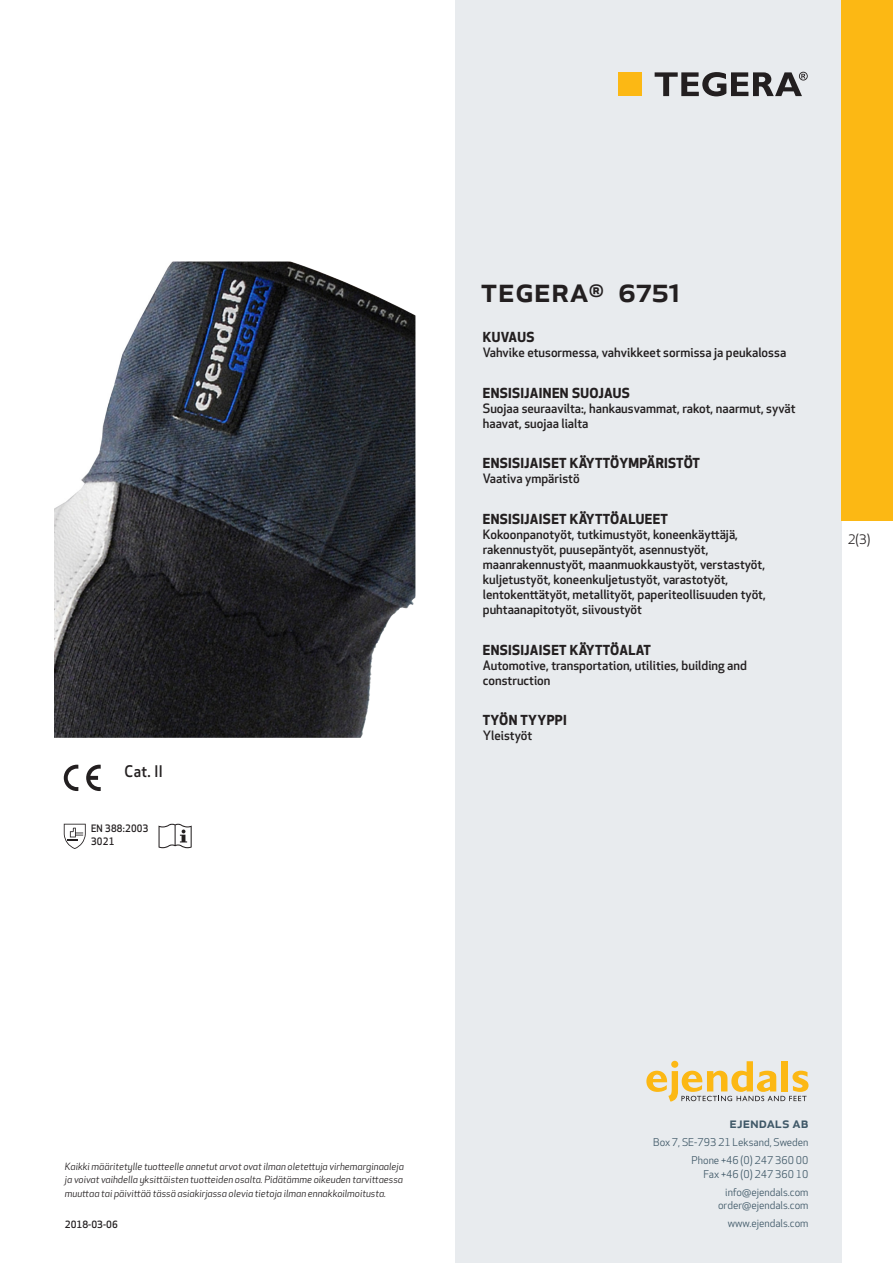
<style>
.page{position:relative;width:893px;height:1263px;background:#fff}
.page>*{position:absolute;margin:0;border:0;box-sizing:border-box;transform-origin:0 0}
.prodname{font:500 34.5px "Apex New";color:#231f20}
.Artikel{font:500 15.6px "Apex New";color:#231f20;scale:.95 1}
.t1{font:500 15px "Apex New";color:#405968}
.Funktion_body{font:700 13.5px "Apex New";letter-spacing:.025em;color:#231f20}
.t2{font:12.75px "Apex New";color:#231f20}
.Funktion_body-2{font:500 12.6px/15px "Apex New";color:#231f20}
.t3{font:10.5px/18px "Apex New";color:#405968;text-align:right}
.Artikel-2{font:500 10.05px/13.2px "Apex New";letter-spacing:.025em;color:#231f20;scale:.95 1}
.t4{font:italic 9.75px/13.5px "Apex New";color:#231f20;text-align:justify}
.Sidfot_datum{font:500 9.75px "Apex New";color:#231f20}
</style>
<div class="page">
<div style="left:455px;top:0;width:387px;height:1263px;background:#e8ebee"></div>
<svg style="left:646px;top:1061px;width:162px;height:40px"></svg>
<div style="left:842px;top:0;width:51px;height:520px;background:#fcb814"></div>
<div style="left:618px;top:72px;width:24px;height:24px;background:#fcb814"></div>
<svg style="left:655px;top:72px;width:153px;height:24px"></svg>
<svg style="left:86px;top:765px;width:15px;height:26px"></svg>
<svg style="left:64px;top:765px;width:14px;height:26px"></svg>
<svg style="left:64px;top:824px;width:22px;height:25px"></svg>
<svg style="left:159px;top:824px;width:33px;height:24px"></svg>
<img style="left:54px;top:261px;width:362px;height:477px">
<p class="Artikel" style="left:125px;top:761px;width:42px">Cat. II</p>
<p class="Artikel-2" style="left:91px;top:821px;width:62px">EN 388:2003<br>3021</p>
<p class="prodname" style="left:480px;top:266px;width:202px">TEGERA<sup>®</sup> 6751</p>
<p class="Funktion_body" style="left:483px;top:327px;width:53px">KUVAUS</p>
<p class="Funktion_body-2" style="left:483px;top:345px;width:305px">Vahvike etusormessa, vahvikkeet sormissa ja peukalossa</p>
<p class="Funktion_body" style="left:483px;top:383px;width:149px">ENSISIJAINEN SUOJAUS</p>
<p class="Funktion_body-2" style="left:483px;top:400px;width:314px">Suojaa seuraavilta:, hankausvammat, rakot, naarmut, syvät haavat, suojaa lialta</p>
<p class="Funktion_body" style="left:483px;top:453px;width:219px">ENSISIJAISET KÄYTTÖYMPÄRISTÖT</p>
<p class="Funktion_body-2" style="left:483px;top:471px;width:98px">Vaativa ympäristö</p>
<p class="Funktion_body" style="left:483px;top:509px;width:187px">ENSISIJAISET KÄYTTÖALUEET</p>
<p class="Funktion_body-2" style="left:483px;top:526px;width:284px">Kokoonpanotyöt, tutkimustyöt, koneenkäyttäjä, rakennustyöt, puusepäntyöt, asennustyöt, maanrakennustyöt, maanmuokkaustyöt, verstastyöt, kuljetustyöt, koneenkuljetustyöt, varastotyöt, lentokenttätyöt, metallityöt, paperiteollisuuden työt, puhtaanapitotyöt, siivoustyöt</p>
<p class="Funktion_body" style="left:483px;top:640px;width:170px">ENSISIJAISET KÄYTTÖALAT</p>
<p class="Funktion_body-2" style="left:483px;top:657px;width:266px">Automotive, transportation, utilities, building and construction</p>
<p class="Funktion_body" style="left:483px;top:710px;width:85px">TYÖN TYYPPI</p>
<p class="Funktion_body-2" style="left:483px;top:728px;width:51px">Yleistyöt</p>
<p class="t2" style="left:848px;top:531px;width:24px">2(3)</p>
<p class="t4" style="left:65px;top:1159px;width:340px">Kaikki määritetylle tuotteelle annetut arvot ovat ilman oletettuja virhemarginaaleja ja voivat vaihdella yksittäisten tuotteiden osalta. Pidätämme oikeuden tarvittaessa muuttaa tai päivittää tässä asiakirjassa olevia tietoja ilman ennakkoilmoitusta.</p>
<p class="Sidfot_datum" style="left:65px;top:1218px;width:54px">2018-03-06</p>
<p class="t1" style="left:729px;top:1113px;width:80px">ejendals ab</p>
<p class="t3" style="left:653px;top:1133px;width:157px">Box 7, SE-793 21 Leksand, Sweden<br>Phone +46 (0) 247 360 00</p>
<p class="t3" style="left:703px;top:1165px;width:107px">Fax +46 (0) 247 360 10 info@ejendals.com</p>
<p class="t3" style="left:718px;top:1196px;width:92px">order@ejendals.com</p>
<p class="t3" style="left:728px;top:1215px;width:82px">www.ejendals.com</p>
</div>
